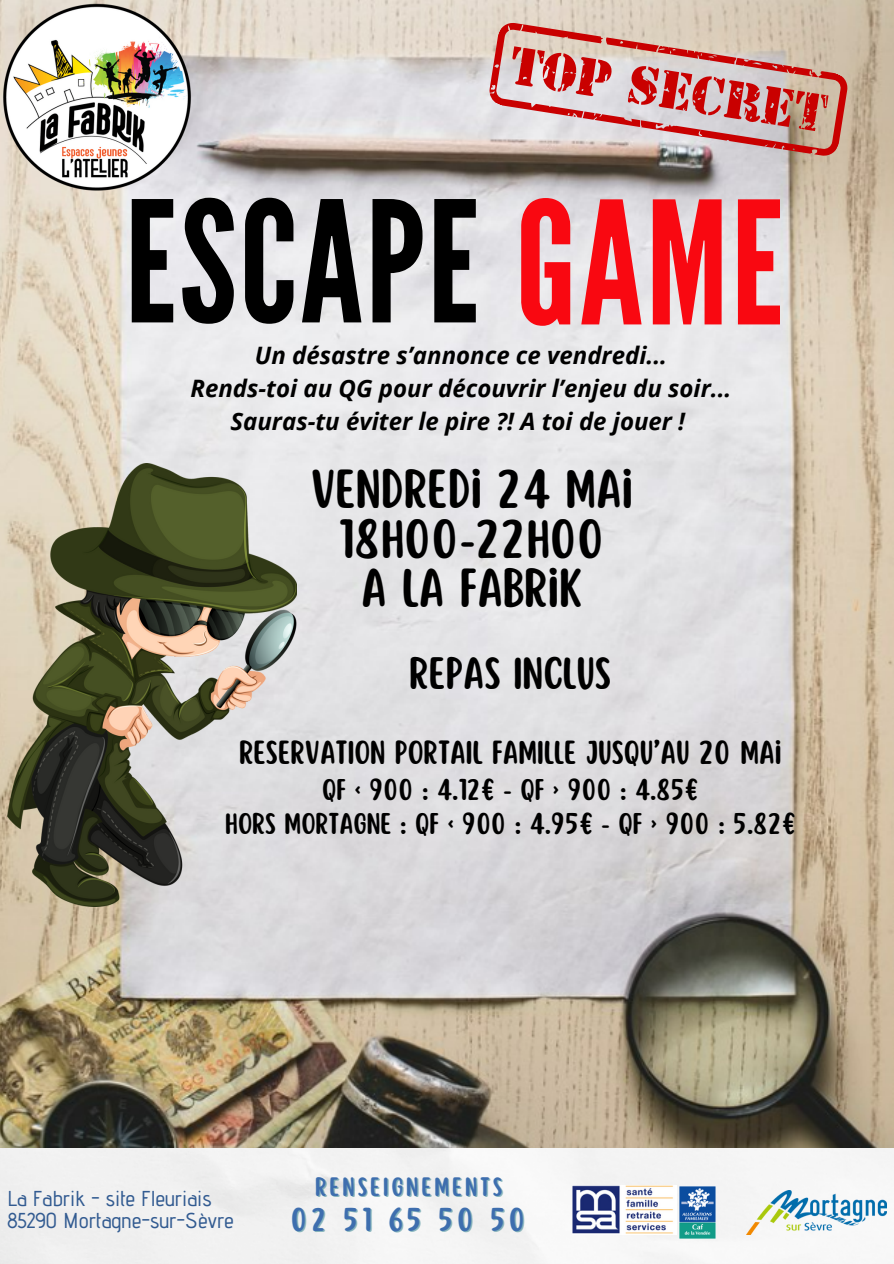
<style>
.page{position:relative;width:894px;height:1264px;background:#fff}
.page>*{position:absolute;margin:0;border:0;box-sizing:border-box;transform-origin:0 0}
.t1{font:167.7px "League Gothic";letter-spacing:.015em;color:#000}
.t2{font:48.15px/49.5px "Scripter";color:#000;text-align:center}
.t3{font:39.75px "Scripter";color:#000}
.t4{font:29.25px "Scripter";color:#000}
.t5{font:28.95px "Scripter";letter-spacing:.125em;color:#3e6eae}
.t6{font:26.25px/33.8px "Scripter";color:#000;text-align:center}
.t7{font:italic 700 24px/32.7px "Open Sans";color:#000;text-align:center}
.t8{font:23.4px "Scripter";letter-spacing:.125em;color:#3e6eae}
.t9{font:500 21.6px "Advent Pro";color:#325b91}
.s1{font-size:170.1px;color:#f90811}
</style>
<div class="page">
<img style="left:0;top:0;width:893px;height:1148px">
<img style="left:0;top:0;width:194px;height:195px">
<div style="left:0;top:1148px;width:893px;height:115px;background:#f3f3f3"></div>
<img style="left:679px;top:1186px;width:36px;height:52px">
<img style="left:746px;top:1190px;width:140px;height:44px">
<img style="left:572px;top:1185px;width:104px;height:49px">
<img style="left:8px;top:463px;width:289px;height:443px">
<svg style="left:472px;top:0;width:392px;height:237px;background:#cbaba4"></svg>
<p class="t1" style="left:125px;top:165px;width:659px">ESCAPE <span class="s1">GAME</span></p>
<p class="t7" style="left:190px;top:339px;width:542px">Un désastre s’annonce ce vendredi...<br>Rends-toi au QG pour découvrir l’enjeu du soir...<br>Sauras-tu éviter le pire ?! A toi de jouer !</p>
<p class="t2" style="left:310px;top:466px;width:323px">VENDREDI 24 MAI<br>18H00-22H00<br>A LA FABRIK</p>
<p class="t3" style="left:409px;top:652px;width:203px">REPAS INCLUS</p>
<p class="t4" style="left:239px;top:737px;width:544px">RESERVATION PORTAIL FAMILLE JUSQU’AU 20 MAI</p>
<p class="t6" style="left:225px;top:773px;width:571px">QF &lt; 900 : 4.12€ - QF &gt; 900 : 4.85€<br>HORS MORTAGNE : QF &lt; 900 : 4.95€ - QF &gt; 900 : 5.82€</p>
<h4 class="t9" style="left:8px;top:1185px;width:206px">La Fabrik - site Fleuriais</h4>
<p class="t9" style="left:8px;top:1206px;width:228px">85290 Mortagne-sur-Sèvre</p>
<p class="t8" style="left:315px;top:1174px;width:189px">RENSEIGNEMENTS</p>
<h2 class="t5" style="left:291px;top:1204px;width:236px">02 51 65 50 50</h2>
</div>
